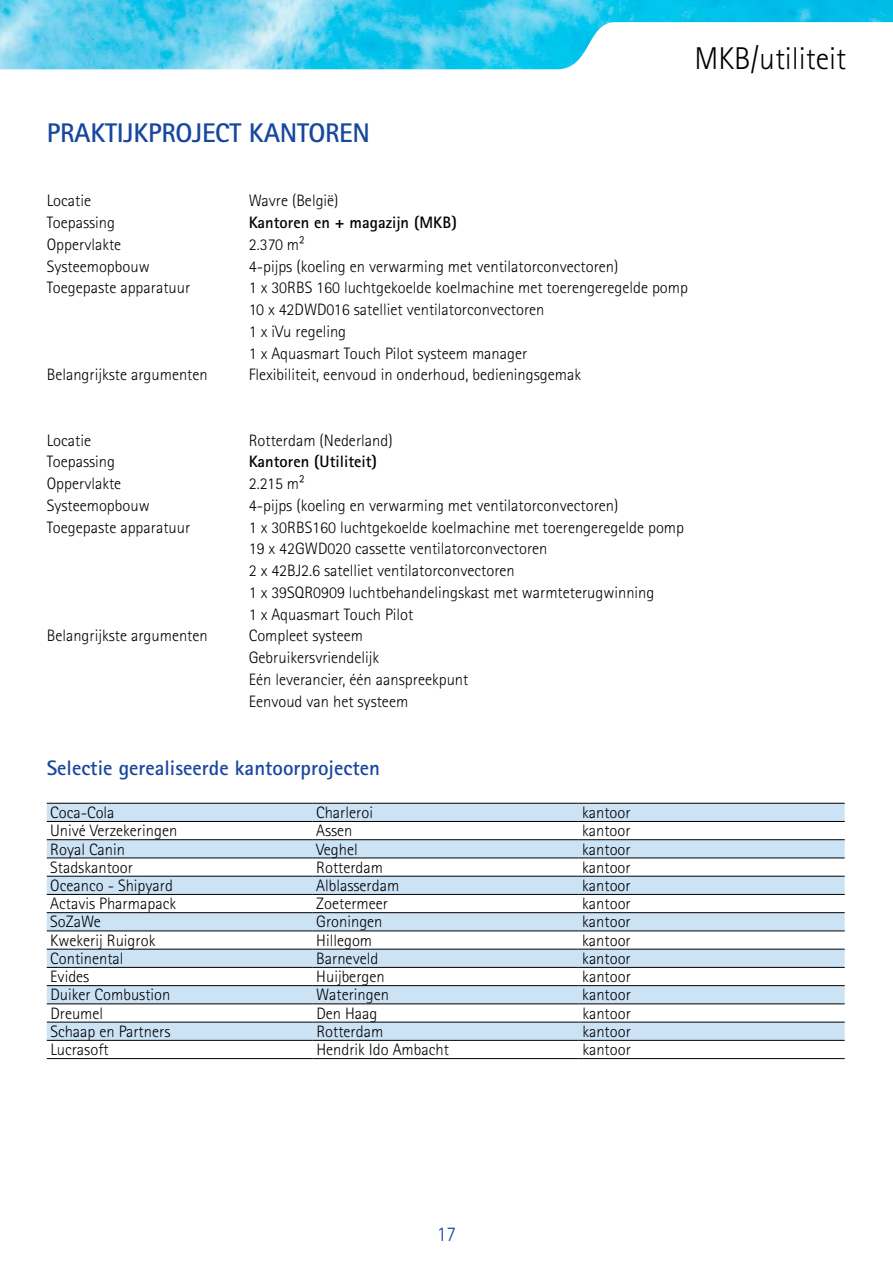
<style>
.page{position:relative;width:893px;height:1263px;background:#fff}
.page>*{position:absolute;margin:0;border:0;box-sizing:border-box;transform-origin:0 0}
.t1{font:300 31.5px "Rotis Sans Serif Pro";color:#000}
.t2{font:700 27px "Rotis Sans Serif Pro";letter-spacing:-.01em;color:#17479e}
.t3{font:700 21px "Rotis Sans Serif Pro";color:#17479e}
.t4{font:300 21px "Rotis Sans Serif Pro";color:#17479e;scale:.95 1}
.t5{font:300 16.5px/21.8px "Rotis Sans Serif Pro";color:#000}
.t6{font:700 16.5px "Rotis Sans Serif Pro";color:#000}
</style>
<div class="page">
<img style="left:1px;top:0;width:892px;height:22px">
<svg style="left:1px;top:22px;width:892px;height:48px"></svg>
<img style="left:0;top:0;width:1px;height:70px">
<svg style="left:47px;top:804px;width:798px;height:163px;fill:#cce2f5"></svg>
<svg style="left:47px;top:986px;width:798px;height:36px;fill:#cce2f5"></svg>
<div style="left:47px;top:1023px;width:798px;height:17px;background:#cce2f5"></div>
<hr style="left:47px;top:803px;width:266px;height:1px;background:#000">
<hr style="left:313px;top:803px;width:266px;height:1px;background:#000">
<hr style="left:579px;top:803px;width:266px;height:1px;background:#000">
<hr style="left:47px;top:821px;width:266px;height:1px;background:#000">
<hr style="left:313px;top:821px;width:266px;height:1px;background:#000">
<hr style="left:579px;top:821px;width:266px;height:1px;background:#000">
<hr style="left:47px;top:839px;width:266px;height:1px;background:#000">
<hr style="left:313px;top:839px;width:266px;height:1px;background:#000">
<hr style="left:579px;top:839px;width:266px;height:1px;background:#000">
<hr style="left:47px;top:858px;width:266px;height:1px;background:#000">
<hr style="left:313px;top:858px;width:266px;height:1px;background:#000">
<hr style="left:579px;top:858px;width:266px;height:1px;background:#000">
<hr style="left:47px;top:876px;width:266px;height:1px;background:#000">
<hr style="left:313px;top:876px;width:266px;height:1px;background:#000">
<hr style="left:579px;top:876px;width:266px;height:1px;background:#000">
<hr style="left:47px;top:894px;width:266px;height:1px;background:#000">
<hr style="left:313px;top:894px;width:266px;height:1px;background:#000">
<hr style="left:579px;top:894px;width:266px;height:1px;background:#000">
<hr style="left:47px;top:912px;width:266px;height:1px;background:#000">
<hr style="left:313px;top:912px;width:266px;height:1px;background:#000">
<hr style="left:579px;top:912px;width:266px;height:1px;background:#000">
<hr style="left:47px;top:931px;width:266px;height:1px;background:#000">
<hr style="left:313px;top:931px;width:266px;height:1px;background:#000">
<hr style="left:579px;top:931px;width:266px;height:1px;background:#000">
<hr style="left:47px;top:949px;width:266px;height:1px;background:#000">
<hr style="left:313px;top:949px;width:266px;height:1px;background:#000">
<hr style="left:579px;top:949px;width:266px;height:1px;background:#000">
<hr style="left:47px;top:967px;width:266px;height:1px;background:#000">
<hr style="left:313px;top:967px;width:266px;height:1px;background:#000">
<hr style="left:579px;top:967px;width:266px;height:1px;background:#000">
<hr style="left:47px;top:985px;width:266px;height:1px;background:#000">
<hr style="left:313px;top:985px;width:266px;height:1px;background:#000">
<hr style="left:579px;top:985px;width:266px;height:1px;background:#000">
<hr style="left:47px;top:1003px;width:266px;height:1px;background:#000">
<hr style="left:313px;top:1003px;width:266px;height:1px;background:#000">
<hr style="left:579px;top:1003px;width:266px;height:1px;background:#000">
<hr style="left:47px;top:1022px;width:266px;height:1px;background:#000">
<hr style="left:313px;top:1022px;width:266px;height:1px;background:#000">
<hr style="left:579px;top:1022px;width:266px;height:1px;background:#000">
<hr style="left:47px;top:1040px;width:266px;height:1px;background:#000">
<hr style="left:313px;top:1040px;width:266px;height:1px;background:#000">
<hr style="left:579px;top:1040px;width:266px;height:1px;background:#000">
<hr style="left:47px;top:1058px;width:266px;height:1px;background:#000">
<hr style="left:313px;top:1058px;width:266px;height:1px;background:#000">
<hr style="left:579px;top:1058px;width:266px;height:1px;background:#000">
<h2 class="t2" style="left:47px;top:116px;width:325px">PRAKTIJKPROJECT KANTOREN</h2>
<h1 class="t1" style="left:694px;top:41px;width:153px">MKB/utiliteit</h1>
<p class="t5" style="left:47px;top:190px;width:46px">Locatie</p>
<p class="t5" style="left:249px;top:190px;width:91px">Wavre (België)</p>
<p class="t5" style="left:47px;top:212px;width:70px">Toepassing</p>
<p class="t6" style="left:249px;top:212px;width:210px">Kantoren en + magazijn (MKB)</p>
<p class="t5" style="left:47px;top:234px;width:76px">Oppervlakte</p>
<p class="t5" style="left:249px;top:234px;width:57px">2.370 m²</p>
<p class="t5" style="left:47px;top:255px;width:104px">Systeemopbouw</p>
<p class="t5" style="left:249px;top:255px;width:371px">4-pijps (koeling en verwarming met ventilatorconvectoren)</p>
<p class="t5" style="left:47px;top:277px;width:145px">Toegepaste apparatuur</p>
<p class="t5" style="left:249px;top:277px;width:441px">1 x 30RBS 160 luchtgekoelde koelmachine met toerengeregelde pomp 10 x 42DWD016 satelliet ventilatorconvectoren<br>1 x iVu regeling<br>1 x Aquasmart Touch Pilot systeem manager</p>
<p class="t5" style="left:47px;top:364px;width:163px">Belangrijkste argumenten</p>
<p class="t5" style="left:249px;top:364px;width:334px">Flexibiliteit, eenvoud in onderhoud, bedieningsgemak</p>
<p class="t5" style="left:47px;top:429px;width:46px">Locatie</p>
<p class="t5" style="left:249px;top:429px;width:145px">Rotterdam (Nederland)</p>
<p class="t5" style="left:47px;top:451px;width:70px">Toepassing</p>
<p class="t6" style="left:249px;top:451px;width:130px">Kantoren (Utiliteit)</p>
<p class="t5" style="left:47px;top:473px;width:76px">Oppervlakte</p>
<p class="t5" style="left:249px;top:473px;width:57px">2.215 m²</p>
<p class="t5" style="left:47px;top:495px;width:104px">Systeemopbouw</p>
<p class="t5" style="left:249px;top:495px;width:371px">4-pijps (koeling en verwarming met ventilatorconvectoren)</p>
<p class="t5" style="left:47px;top:516px;width:145px">Toegepaste apparatuur</p>
<p class="t5" style="left:249px;top:516px;width:437px">1 x 30RBS160 luchtgekoelde koelmachine met toerengeregelde pomp 19 x 42GWD020 cassette ventilatorconvectoren<br>2 x 42BJ2.6 satelliet ventilatorconvectoren<br>1 x 39SQR0909 luchtbehandelingskast met warmteterugwinning<br>1 x Aquasmart Touch Pilot</p>
<p class="t5" style="left:47px;top:625px;width:163px">Belangrijkste argumenten</p>
<p class="t5" style="left:249px;top:625px;width:221px">Compleet systeem<br>Gebruikersvriendelijk<br>Eén leverancier, één aanspreekpunt<br>Eenvoud van het systeem</p>
<p class="t3" style="left:47px;top:755px;width:335px">Selectie gerealiseerde kantoorprojecten</p>
<p class="t5" style="left:50px;top:802px;width:66px">Coca-Cola</p>
<p class="t5" style="left:316px;top:802px;width:58px">Charleroi</p>
<p class="t5" style="left:582px;top:802px;width:50px">kantoor</p>
<p class="t5" style="left:50px;top:820px;width:129px">Univé Verzekeringen</p>
<p class="t5" style="left:316px;top:820px;width:38px">Assen</p>
<p class="t5" style="left:582px;top:820px;width:50px">kantoor</p>
<p class="t5" style="left:50px;top:838px;width:76px">Royal Canin</p>
<p class="t5" style="left:316px;top:838px;width:43px">Veghel</p>
<p class="t5" style="left:582px;top:838px;width:50px">kantoor</p>
<p class="t5" style="left:50px;top:857px;width:84px">Stadskantoor</p>
<p class="t5" style="left:316px;top:857px;width:68px">Rotterdam</p>
<p class="t5" style="left:582px;top:857px;width:50px">kantoor</p>
<p class="t5" style="left:50px;top:875px;width:124px">Oceanco - Shipyard</p>
<p class="t5" style="left:316px;top:875px;width:85px">Alblasserdam</p>
<p class="t5" style="left:582px;top:875px;width:50px">kantoor</p>
<p class="t5" style="left:50px;top:893px;width:127px">Actavis Pharmapack</p>
<p class="t5" style="left:316px;top:893px;width:73px">Zoetermeer</p>
<p class="t5" style="left:582px;top:893px;width:50px">kantoor</p>
<p class="t5" style="left:50px;top:911px;width:52px">SoZaWe</p>
<p class="t5" style="left:316px;top:911px;width:68px">Groningen</p>
<p class="t5" style="left:582px;top:911px;width:50px">kantoor</p>
<p class="t5" style="left:50px;top:929px;width:107px">Kwekerij Ruigrok</p>
<p class="t5" style="left:316px;top:929px;width:57px">Hillegom</p>
<p class="t5" style="left:582px;top:929px;width:50px">kantoor</p>
<p class="t5" style="left:50px;top:948px;width:75px">Continental</p>
<p class="t5" style="left:316px;top:948px;width:64px">Barneveld</p>
<p class="t5" style="left:582px;top:948px;width:50px">kantoor</p>
<p class="t5" style="left:50px;top:966px;width:41px">Evides</p>
<p class="t5" style="left:316px;top:966px;width:70px">Huijbergen</p>
<p class="t5" style="left:582px;top:966px;width:50px">kantoor</p>
<p class="t5" style="left:50px;top:984px;width:122px">Duiker Combustion</p>
<p class="t5" style="left:316px;top:984px;width:74px">Wateringen</p>
<p class="t5" style="left:582px;top:984px;width:50px">kantoor</p>
<p class="t5" style="left:50px;top:1002px;width:54px">Dreumel</p>
<p class="t5" style="left:316px;top:1002px;width:63px">Den Haag</p>
<p class="t5" style="left:582px;top:1002px;width:50px">kantoor</p>
<p class="t5" style="left:50px;top:1021px;width:122px">Schaap en Partners</p>
<p class="t5" style="left:316px;top:1021px;width:68px">Rotterdam</p>
<p class="t5" style="left:582px;top:1021px;width:50px">kantoor</p>
<p class="t5" style="left:50px;top:1039px;width:60px">Lucrasoft</p>
<p class="t5" style="left:316px;top:1039px;width:134px">Hendrik Ido Ambacht</p>
<p class="t5" style="left:582px;top:1039px;width:50px">kantoor</p>
<p class="t4" style="left:437px;top:1221px;width:22px">17</p>
</div>
